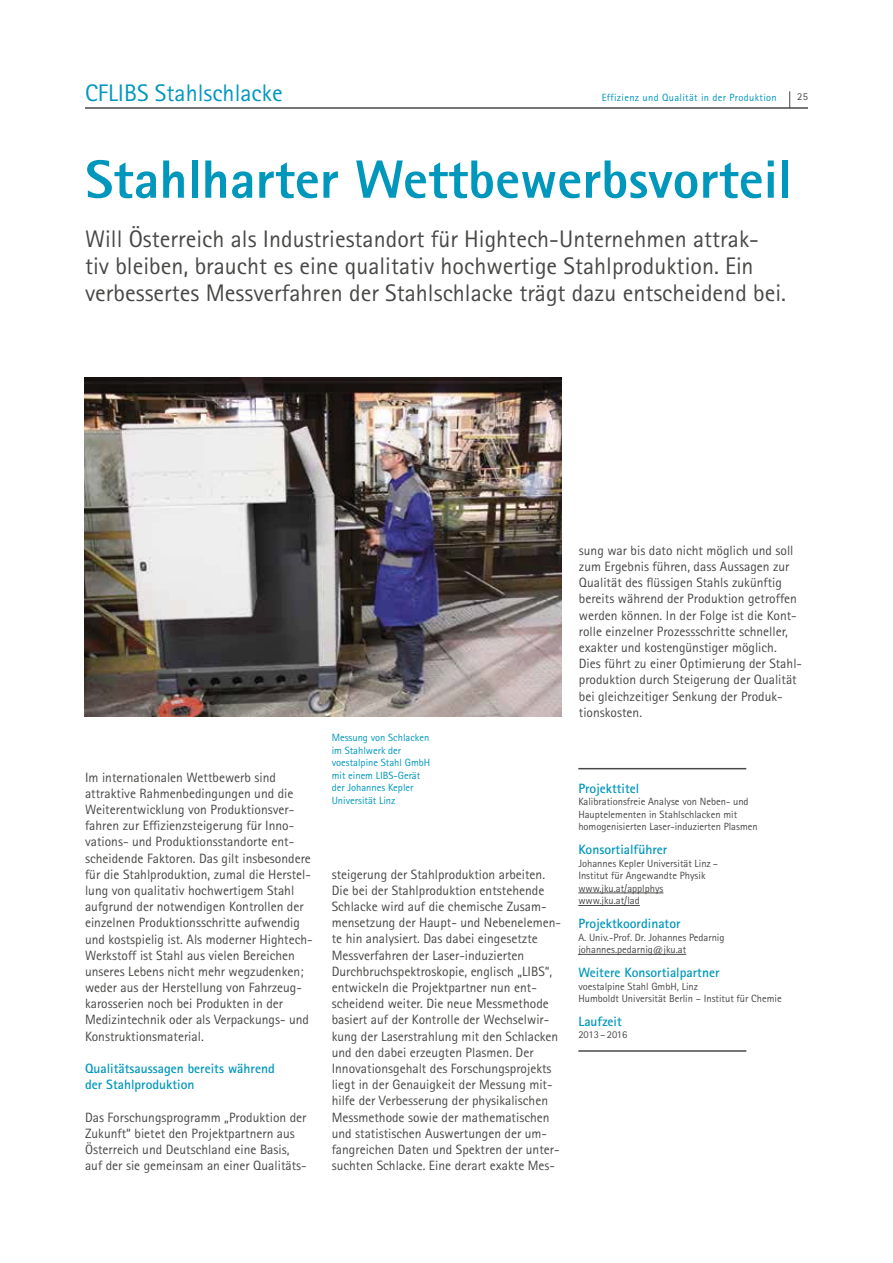
<style>
.page{position:relative;width:893px;height:1263px;background:#fff}
.page>*{position:absolute;margin:0;border:0;box-sizing:border-box;transform-origin:0 0}
.t1{font:800 54px "Rotis Sans Serif";color:#0097bd}
.t2{font:24px/27px "Rotis Sans Serif";color:#484847}
.t3{font:24px "Rotis Sans Serif";color:#0097bd}
.t4{font:13.5px/16.2px "Rotis Sans Serif";color:#484847}
.t5{font:700 13.5px/16.2px "Rotis Sans Serif";color:#0097bd}
.t6{font:10.5px/12.6px "Rotis Sans Serif";color:#484847}
.t7{font:10.5px/12.6px "Rotis Sans Serif";color:#0097bd}
.t8{font:10.5px "Rotis Sans Serif";letter-spacing:.03em;color:#0097bd}
</style>
<div class="page">
<hr style="left:85px;top:107px;width:723px;height:2px;background:#484847">
<svg style="left:789px;top:91px;width:1px;height:16px"></svg>
<img style="left:85px;top:377px;width:476px;height:340px">
<hr style="left:578px;top:768px;width:168px;height:1px;background:#484847">
<hr style="left:578px;top:1050px;width:168px;height:2px;background:#484847">
<hr style="left:578px;top:893px;width:85px;height:1px;background:#484847">
<hr style="left:578px;top:905px;width:61px;height:1px;background:#484847">
<hr style="left:578px;top:954px;width:108px;height:1px;background:#484847">
<h2 class="t3" style="left:85px;top:84px;width:199px">CFLIBS Stahlschlacke</h2>
<p class="t8" style="left:601px;top:94px;width:177px">Effizienz und Qualität in der Produktion</p>
<p class="t6" style="left:797px;top:92px;width:12px">25</p>
<h1 class="t1" style="left:85px;top:160px;width:708px">Stahlharter Wettbewerbsvorteil</h1>
<h2 class="t2" style="left:85px;top:228px;width:702px">Will Österreich als Industriestandort für Hightech-Unternehmen attrak&shy;tiv bleiben, braucht es eine qualitativ hochwertige Stahlproduktion. Ein ver bessertes Messverfahren der Stahlschlacke trägt dazu entscheidend bei.</h2>
<p class="t4" style="left:85px;top:770px;width:229px">Im internationalen Wettbewerb sind attraktive Rahmenbedingungen und die Weiterentwicklung von Produktions ver&shy;fahren zur Effizienzsteigerung für Inno&shy;vations- und Produktionsstandorte ent&shy;scheidende Faktoren. Das gilt insbesondere für die Stahlproduktion, zumal die Herstel&shy;lung von qualitativ hochwertigem Stahl aufgrund der notwendigen Kontrollen der einzelnen Produktionsschritte aufwendig und kostspielig ist. Als moderner Hightech-Werkstoff ist Stahl aus vielen Bereichen unseres Lebens nicht mehr wegzudenken; weder aus der Herstellung von Fahrzeug&shy;karosserien noch bei Produkten in der Medizintechnik oder als Verpackungs- und Konstruktionsmaterial.</p>
<p class="t5" style="left:85px;top:1062px;width:191px">Qualitätsaussagen bereits während der Stahlproduktion</p>
<p class="t4" style="left:85px;top:1110px;width:223px">Das Forschungsprogramm „Produktion der Zukunft“ bietet den Projektpartnern aus Österreich und Deutschland eine Basis, auf der sie gemeinsam an einer Qualitäts-</p>
<p class="t7" style="left:332px;top:732px;width:100px">Messung von Schlacken im Stahlwerk der voestalpine Stahl GmbH mit einem LIBS-Gerät der Johannes Kepler<br>Universität Linz</p>
<p class="t4" style="left:332px;top:867px;width:231px">steigerung der Stahlproduktion arbeiten.<br>Die bei der Stahlproduktion entstehende Schlacke wird auf die chemische Zusam&shy;mensetzung der Haupt- und Nebenelemen&shy;te hin analysiert. Das dabei eingesetzte Messverfahren der Laser-induzierten Durchbruchspektroskopie, englisch „LIBS“, entwickeln die Projektpartner nun ent&shy;scheidend weiter. Die neue Messmethode basiert auf der Kontrolle der Wechselwir&shy;kung der Laserstrahlung mit den Schlacken und den dabei erzeugten Plasmen. Der Innovationsgehalt des Forschungsprojekts liegt in der Genauigkeit der Messung mit&shy;hilfe der Verbesserung der physikalischen Messmethode sowie der mathematischen und statistischen Auswertungen der um&shy;fangreichen Daten und Spektren der unter&shy;suchten Schlacke. Eine derart exakte Mes-</p>
<p class="t4" style="left:579px;top:544px;width:225px">sung war bis dato nicht möglich und soll zum Ergebnis führen, dass Aussagen zur Qualität des flüssigen Stahls zukünftig bereits während der Produktion getroffen werden können. In der Folge ist die Kont&shy;rolle einzelner Prozessschritte schneller, exakter und kostengünstiger möglich.<br>Dies führt zu einer Optimierung der Stahl&shy;produktion durch Steigerung der Qualität bei gleichzeitiger Senkung der Produk&shy;tionskosten.</p>
<p class="t5" style="left:578px;top:781px;width:62px">Projekttitel</p>
<p class="t6" style="left:578px;top:796px;width:181px">Kalibrationsfreie Analyse von Neben- und<br>Hauptelementen in Stahlschlacken mit homogenisierten Laser-induzierten Plasmen</p>
<p class="t5" style="left:578px;top:843px;width:90px">Konsortialführer</p>
<p class="t6" style="left:578px;top:858px;width:141px">Johannes Kepler Universität Linz –<br>Institut für Angewandte Physik www.jku.at/applphys www.jku.at/lad</p>
<p class="t5" style="left:578px;top:917px;width:104px">Projektkoordinator</p>
<p class="t6" style="left:578px;top:932px;width:148px">A. Univ.-Prof. Dr. Johannes Pedarnig johannes.pedarnig@jku.at</p>
<p class="t5" style="left:578px;top:966px;width:143px">Weitere Konsortialpartner</p>
<p class="t6" style="left:578px;top:981px;width:205px">voestalpine Stahl GmbH, Linz<br>Humboldt Universität Berlin – Institut für Chemie</p>
<p class="t5" style="left:578px;top:1015px;width:45px">Laufzeit</p>
<p class="t6" style="left:578px;top:1030px;width:51px">2013 – 2016</p>
</div>
